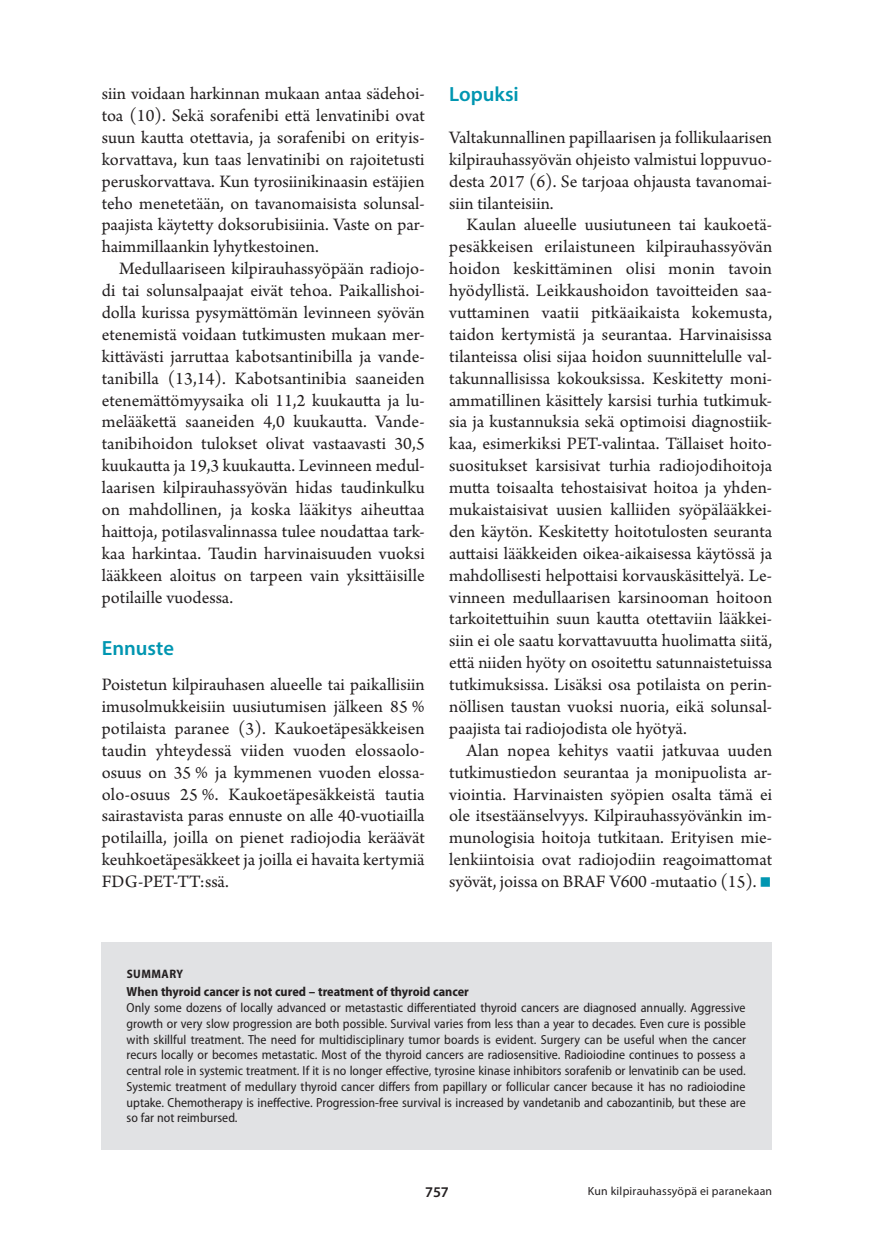
<style>
.page{position:relative;width:874px;height:1241px;background:#fff}
.page>*{position:absolute;margin:0;border:0;box-sizing:border-box;transform-origin:0 0}
.t1{font:42px "Arno Pro";color:#0096b1}
.v1{font:600 20.65px "Myriad Pro";color:#0096b1}
.l_ei_sis{font:18.38px/21.9px "Arno Pro";color:#231f20;text-align:justify}
.t2{font:600 14.88px "Myriad Pro";color:#231f20}
.summary_leipis{font:semi-condensed 13.12px/15.8px "Myriad Pro";color:#231f20;text-align:justify}
.summary_leipis-2{font:700 semi-condensed 13.12px "Myriad Pro";color:#231f20}
.summary_title{font:700 semi-condensed 12.25px "Myriad Pro";letter-spacing:.04em;color:#231f20}
.Ala{font:11.9px "Myriad Pro";letter-spacing:.02em;color:#231f20}
</style>
<div class="page">
<div style="left:102px;top:942px;width:669px;height:207px;background:#e1e2e4"></div>
<p class="l_ei_sis" style="left:102px;top:84px;width:324px">siin voidaan harkinnan mukaan antaa sädehoi&shy;toa (10). Sekä sorafenibi että lenvatinibi ovat suun kautta otettavia, ja sorafenibi on erityis&shy;korvattava, kun taas lenvatinibi on rajoitetusti peruskorvattava. Kun tyrosiinikinaasin estäjien teho menetetään, on tavanomaisista solunsal&shy;paajista käytetty doksorubisiinia. Vaste on par&shy;haimmillaankin lyhytkestoinen.</p>
<p class="l_ei_sis" style="left:102px;top:259px;width:324px;text-indent:17px">Medullaariseen kilpirauhassyöpään radiojo&shy;di tai solunsalpaajat eivät tehoa. Paikallishoi&shy;dolla kurissa pysymättömän levinneen syövän etenemistä voidaan tutkimusten mukaan mer&shy;kittävästi jarruttaa kabotsantinibilla ja vande&shy;tanibilla (13,14). Kabotsantinibia saaneiden etenemättömyysaika oli 11,2 kuukautta ja lu&shy;melääkettä saaneiden 4,0 kuukautta. Vande&shy;tanibihoidon tulokset olivat vastaavasti 30,5 kuukautta ja 19,3 kuukautta. Levinneen medul&shy;laarisen kilpirauhassyövän hidas taudinkulku on mahdollinen, ja koska lääkitys aiheut-taa haittoja, potilasvalinnassa tulee noudattaa tark&shy;kaa harkintaa. Taudin harvinaisuuden vuoksi lääkkeen aloitus on tarpeen vain yksittäisille potilaille vuodessa.</p>
<p class="v1" style="left:102px;top:635px;width:74px">Ennuste</p>
<p class="l_ei_sis" style="left:102px;top:674px;width:324px">Poistetun kilpirauhasen alueelle tai paikallisiin imusolmukkeisiin uusiutumisen jälkeen 85 % potilaista paranee (3). Kaukoetäpesäkkeisen taudin yhteydessä viiden vuoden elossaolo&shy;osuus on 35 % ja kymmenen vuoden elossa&shy;olo-osuus 25 %. Kaukoetäpesäkkeistä tautia sairastavista paras ennuste on alle 40-vuotiailla potilailla, joilla on pienet radiojodia keräävät keuhkoetäpesäkkeet ja joilla ei havaita kertymiä FDG-PET-TT:ssä.</p>
<p class="v1" style="left:449px;top:81px;width:71px">Lopuksi</p>
<p class="l_ei_sis" style="left:449px;top:127px;width:324px">Valtakunnallinen papillaarisen ja follikulaarisen kilpirauhassyövän ohjeisto valmistui loppuvuo&shy;desta 2017 (6). Se tarjoaa ohjausta tavanomai&shy;siin tilanteisiin.</p>
<p class="l_ei_sis" style="left:449px;top:215px;width:324px;text-indent:17px">Kaulan alueelle uusiutuneen tai kaukoetä&shy;pesäkkeisen erilaistuneen kilpirauhassyövän hoidon keskittäminen olisi monin tavoin hyödyllistä. Leikkaushoidon tavoitteiden saa&shy;vuttaminen vaatii pitkäaikaista kokemusta, taidon kertymistä ja seurantaa. Harvinaisissa tilanteissa olisi sijaa hoidon suunnittelulle val&shy;takunnallisissa kokouksissa. Keskitetty moni&shy;ammatillinen käsittely karsisi turhia tutkimuk&shy;sia ja kustannuksia sekä optimoisi diagnostiik&shy;kaa, esimerkiksi PET-valintaa. Tällaiset hoito&shy;suositukset karsisivat turhia radiojodihoitoja mutta toisaalta tehostaisivat hoitoa ja yhden&shy;mukaistaisivat uusien kalliiden syöpälääkkei&shy;den käytön. Keskitetty hoitotulosten seuranta auttaisi lääkkeiden oikea-aikaisessa käytössä ja mahdollisesti helpottaisi korvauskäsittelyä. Le&shy;vinneen medullaarisen karsinooman hoitoon tarkoitettuihin suun kautta otettaviin lääkkei&shy;siin ei ole saatu korvattavuutta huolimatta siitä, että niiden hyöty on osoitettu satunnaistetuissa tutkimuksissa. Lisäksi osa potilaista on perin&shy;nöllisen taustan vuoksi nuoria, eikä solunsal&shy;paajista tai radiojodista ole hyötyä.</p>
<p class="l_ei_sis" style="left:449px;top:740px;width:324px;text-indent:17px">Alan nopea kehitys vaatii jatkuvaa uuden tutkimustiedon seurantaa ja monipuolista ar&shy;viointia. Harvinaisten syöpien osalta tämä ei ole itsestäänselvyys. Kilpirauhassyövänkin im&shy;munologisia hoitoja tutkitaan. Erityisen mie&shy;lenkiintoisia ovat radiojodiin reagoimattomat syövät, joissa on BRAF V600 ‑mutaatio (15).</p>
<p class="t1" style="left:758px;top:855px;width:15px">■</p>
<p class="summary_title" style="left:127px;top:965px;width:58px">SUMMARY</p>
<p class="summary_leipis-2" style="left:126px;top:983px;width:343px">When thyroid cancer is not cured – treatment of thyroid cancer</p>
<p class="summary_leipis" style="left:126px;top:999px;width:620px">Only some dozens of locally advanced or metastastic differentiated thyroid cancers are diagnosed annually. Aggressive growth or very slow progression are both possible. Survival varies from less than a year to decades. Even cure is possible with skillful treatment. The need for multidisciplinary tumor boards is evident. Surgery can be useful when the cancer recurs locally or becomes metastatic. Most of the thyroid cancers are radiosensitive. Radioiodine continues to possess a central role in systemic treatment. If it is no longer effective, tyrosine kinase inhibitors sorafenib or lenvatinib can be used.<br>Systemic treatment of medullary thyroid cancer differs from papillary or follicular cancer because it has no radioiodine uptake. Chemotherapy is ineffective. Progression-free survival is increased by vandetanib and cabozantinib, but these are so far not reimbursed.</p>
<p class="t2" style="left:425px;top:1182px;width:25px">757</p>
<p class="Ala" style="left:587px;top:1183px;width:186px">Kun kilpirauhassyöpä ei paranekaan</p>
</div>
